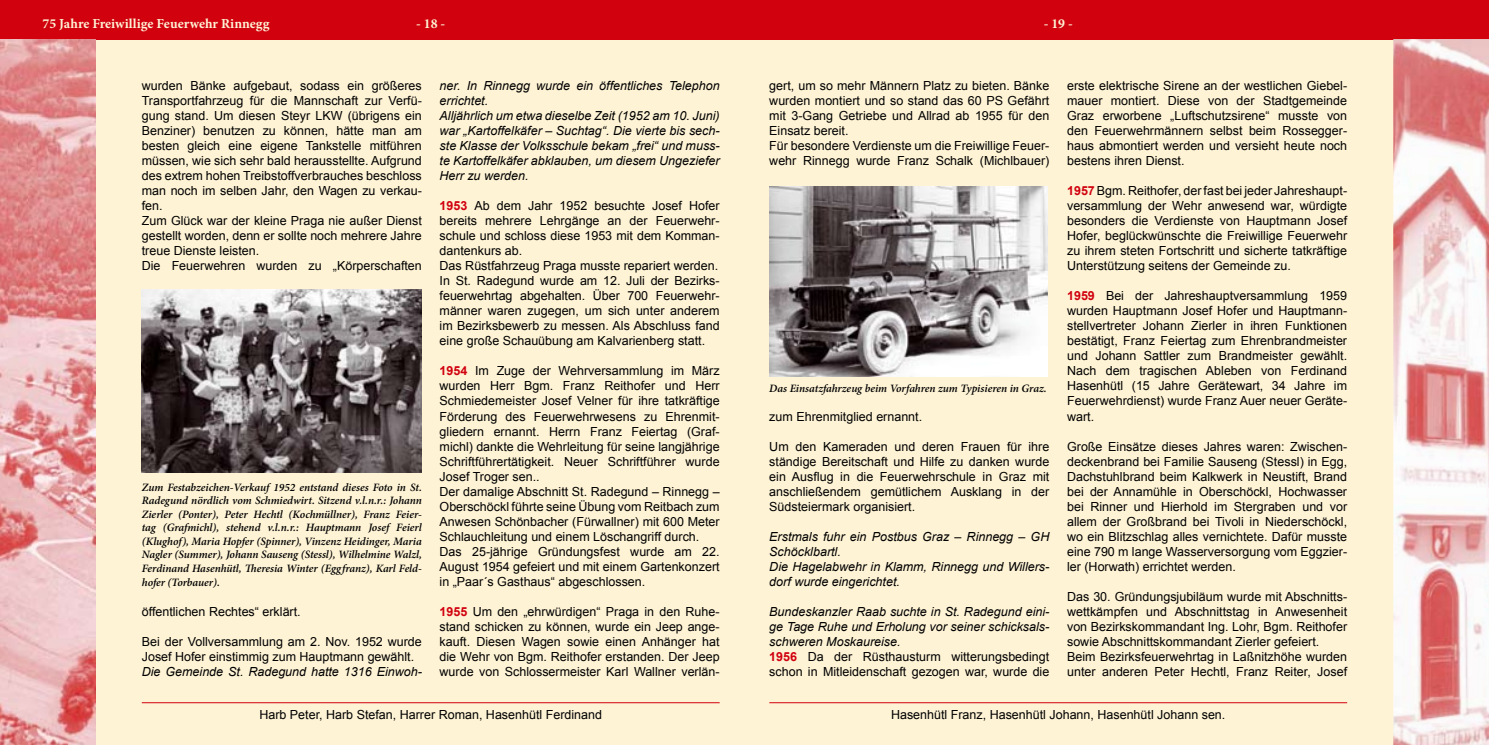
<style>
.page{position:relative;width:1489px;height:745px;background:#fff}
.page>*{position:absolute;margin:0;border:0;box-sizing:border-box;transform-origin:0 0}
.t1{font:700 13.75px "Minion Pro";color:#fef3d5}
.t2{font:12.5px/15px "Arial";color:#000}
.t3{font:italic 12.5px/15px "Arial";color:#000}
.t4{font:italic 600 11.25px/13.5px "Minion Pro";letter-spacing:-.005em;color:#000;text-align:justify}
.s1{font-weight:700;color:#d1010e}
.s2{font-weight:700;font-style:normal;color:#d1010e}
.s3{font-style:normal}
</style>
<div class="page">
<div style="left:0;top:0;width:744px;height:744px;background:#fef3d5"></div>
<div style="left:0;top:0;width:744px;height:39px;background:#d1010e"></div>
<div style="left:744px;top:0;width:744px;height:744px;background:#fef3d5"></div>
<div style="left:744px;top:0;width:744px;height:39px;background:#d1010e"></div>
<img style="left:1393px;top:39px;width:95px;height:705px">
<img style="left:769px;top:186px;width:278px;height:190px">
<img style="left:0;top:39px;width:96px;height:705px">
<img style="left:142px;top:289px;width:280px;height:183px">
<hr style="left:142px;top:702px;width:577px;height:1px;background:#d1010e">
<hr style="left:769px;top:702px;width:577px;height:1px;background:#d1010e">
<p class="t1" style="left:43px;top:14px;width:228px">75 Jahre Freiwillige Feuerwehr Rinnegg</p>
<p class="t1" style="left:416px;top:14px;width:31px">- 18 -</p>
<p class="t1" style="left:1043px;top:14px;width:31px">- 19 -</p>
<p class="t2" style="left:142px;top:78px;width:281px">wurden Bänke aufgebaut, sodass ein größeres Transportfahrzeug für die Mannschaft zur Verfü&shy;gung stand. Um diesen Steyr LKW (übrigens ein Benziner) benutzen zu können, hätte man am besten gleich eine eigene Tankstelle mitführen müssen, wie sich sehr bald herausstellte. Aufgrund des extrem hohen Treibstoffverbrauches beschloss man noch im selben Jahr, den Wagen zu verkau&shy;fen.<br>Zum Glück war der kleine Praga nie außer Dienst gestellt worden, denn er sollte noch mehrere Jahre treue Dienste leisten.<br>Die Feuerwehren wurden zu „Körperschaften</p>
<p class="t4" style="left:142px;top:480px;width:281px">Zum Festabzeichen-Verkauf 1952 entstand dieses Foto in St.<br>Radegund nördlich vom Schmiedwirt. Sitzend v.l.n.r.: Johann Zierler (Ponter), Peter Hechtl (Kochmüllner), Franz Feier&shy;tag (Grafmichl), stehend v.l.n.r.: Hauptmann Josef Feierl (Klughof), Maria Hopfer (Spinner), Vinzenz Heidinger, Maria Nagler (Summer), Johann Sauseng (Stessl), Wilhelmine Walzl, Ferdinand Hasenhütl, Theresia Winter (Eggfranz), Karl Feld&shy;hofer (Torbauer).</p>
<p class="t2" style="left:142px;top:603px;width:160px">öffentlichen Rechtes“ erklärt.</p>
<p class="t2" style="left:142px;top:633px;width:281px">Bei der Vollversammlung am 2. Nov. 1952 wurde<br>Josef Hofer einstimmig zum Hauptmann gewählt.</p>
<p class="t3" style="left:142px;top:663px;width:281px">Die Gemeinde St. Radegund hatte 1316 Einwoh-</p>
<p class="t3" style="left:439px;top:78px;width:281px">ner. In Rinnegg wurde ein öffentliches Telephon errichtet.<br>Alljährlich um etwa dieselbe Zeit (1952 am 10. Juni) war „Kartoffelkäfer – Suchtag“. Die vierte bis sech&shy;ste Klasse der Volksschule bekam „frei“ und muss&shy;te Kartoffelkäfer abklauben, um diesem Ungeziefer Herr zu werden.</p>
<p class="t2" style="left:439px;top:198px;width:281px"><span class="s1">1953</span> Ab dem Jahr 1952 besuchte Josef Hofer bereits mehrere Lehrgänge an der Feuerwehr&shy;schule und schloss diese 1953 mit dem Komman&shy;dantenkurs ab.<br>Das Rüstfahrzeug Praga musste repariert werden.<br>In St. Radegund wurde am 12. Juli der Bezirks&shy;feuerwehrtag abgehalten. Über 700 Feuerwehr&shy;männer waren zugegen, um sich unter anderem im Bezirksbewerb zu messen. Als Abschluss fand eine große Schauübung am Kalvarienberg statt.</p>
<p class="t2" style="left:439px;top:363px;width:281px"><span class="s1">1954</span> Im Zuge der Wehrversammlung im März wurden Herr Bgm. Franz Reithofer und Herr Schmiedemeister Josef Velner für ihre tatkräftige Förderung des Feuerwehrwesens zu Ehrenmit&shy;gliedern ernannt. Herrn Franz Feiertag (Graf&shy;michl) dankte die Wehrleitung für seine langjährige Schriftführertätigkeit. Neuer Schriftführer wurde Josef Troger sen..<br>Der damalige Abschnitt St. Radegund – Rinnegg – Oberschöckl führte seine Übung vom Reitbach zum Anwesen Schönbacher (Fürwallner) mit 600 Meter Schlauchleitung und einem Löschangriff durch.<br>Das 25-jährige Gründungsfest wurde am 22.<br>August 1954 gefeiert und mit einem Gartenkonzert in „Paar´s Gasthaus“ abgeschlossen.</p>
<p class="t2" style="left:439px;top:603px;width:281px;text-align:justify"><span class="s1">1955</span> Um den „ehrwürdigen“ Praga in den Ruhe&shy;stand schicken zu können, wurde ein Jeep ange&shy;kauft. Diesen Wagen sowie einen Anhänger hat die Wehr von Bgm. Reithofer erstanden. Der Jeep wurde von Schlossermeister Karl Wallner verlän-</p>
<p class="t2" style="left:769px;top:78px;width:281px">gert, um so mehr Männern Platz zu bieten. Bänke wurden montiert und so stand das 60 PS Gefährt mit 3-Gang Getriebe und Allrad ab 1955 für den Einsatz bereit.<br>Für besondere Verdienste um die Freiwillige Feuer&shy;wehr Rinnegg wurde Franz Schalk (Michlbauer)</p>
<p class="t4" style="left:769px;top:381px;width:279px">Das Einsatzfahrzeug beim Vorfahren zum Typisieren in Graz.</p>
<p class="t2" style="left:769px;top:408px;width:154px">zum Ehrenmitglied ernannt.</p>
<p class="t2" style="left:769px;top:438px;width:281px;text-align:justify">Um den Kameraden und deren Frauen für ihre ständige Bereitschaft und Hilfe zu danken wurde ein Ausflug in die Feuerwehrschule in Graz mit anschließendem gemütlichem Ausklang in der Südsteiermark organisiert.</p>
<p class="t3" style="left:769px;top:528px;width:281px">Erstmals fuhr ein Postbus Graz – Rinnegg – GH Schöcklbartl.<br>Die Hagelabwehr in Klamm, Rinnegg und Willers&shy;dorf wurde eingerichtet.</p>
<p class="t3" style="left:769px;top:603px;width:281px">Bundeskanzler Raab suchte in St. Radegund eini&shy;ge Tage Ruhe und Erholung vor seiner schicksals&shy;schweren Moskaureise.<br><span class="s2">1956</span> <span class="s3">Da der Rüsthausturm witterungsbedingt schon in Mitleidenschaft gezogen war, wurde die</span></p>
<p class="t2" style="left:1067px;top:78px;width:281px;text-align:justify">erste elektrische Sirene an der westlichen Giebel&shy;mauer montiert. Diese von der Stadtgemeinde Graz erworbene „Luftschutzsirene“ musste von den Feuerwehrmännern selbst beim Rossegger&shy;haus abmontiert werden und versieht heute noch bestens ihren Dienst.</p>
<p class="t2" style="left:1067px;top:183px;width:281px;text-align:justify"><span class="s1">1957</span> Bgm. Reithofer, der fast bei jeder Jahreshaupt&shy;versammlung der Wehr anwesend war, würdigte besonders die Verdienste von Hauptmann Josef Hofer, beglückwünschte die Freiwillige Feuerwehr zu ihrem steten Fortschritt und sicherte tatkräftige Unterstützung seitens der Gemeinde zu.</p>
<p class="t2" style="left:1067px;top:288px;width:281px;text-align:justify"><span class="s1">1959</span> Bei der Jahreshauptversammlung 1959 wurden Hauptmann Josef Hofer und Hauptmann&shy;stellvertreter Johann Zierler in ihren Funktionen bestätigt, Franz Feiertag zum Ehrenbrandmeister und Johann Sattler zum Brandmeister gewählt.<br>Nach dem tragischen Ableben von Ferdinand Hasenhütl (15 Jahre Gerätewart, 34 Jahre im Feuerwehrdienst) wurde Franz Auer neuer Geräte&shy;wart.</p>
<p class="t2" style="left:1067px;top:438px;width:281px;text-align:justify">Große Einsätze dieses Jahres waren: Zwischen&shy;deckenbrand bei Familie Sauseng (Stessl) in Egg, Dachstuhlbrand beim Kalkwerk in Neustift, Brand bei der Annamühle in Oberschöckl, Hochwasser bei Rinner und Hierhold im Stergraben und vor allem der Großbrand bei Tivoli in Niederschöckl, wo ein Blitzschlag alles vernichtete. Dafür musste eine 790 m lange Wasserversorgung vom Eggzier&shy;ler (Horwath) errichtet werden.</p>
<p class="t2" style="left:1067px;top:588px;width:281px">Das 30. Gründungsjubiläum wurde mit Abschnitts&shy;wettkämpfen und Abschnittstag in Anwesenheit von Bezirkskommandant Ing. Lohr, Bgm. Reithofer sowie Abschnittskommandant Zierler gefeiert.<br>Beim Bezirksfeuerwehrtag in Laßnitzhöhe wurden unter anderen Peter Hechtl, Franz Reiter, Josef</p>
<p class="t2" style="left:259px;top:706px;width:344px">Harb Peter, Harb Stefan, Harrer Roman, Hasenhütl Ferdinand</p>
<p class="t2" style="left:891px;top:706px;width:336px">Hasenhütl Franz, Hasenhütl Johann, Hasenhütl Johann sen.</p>
</div>
